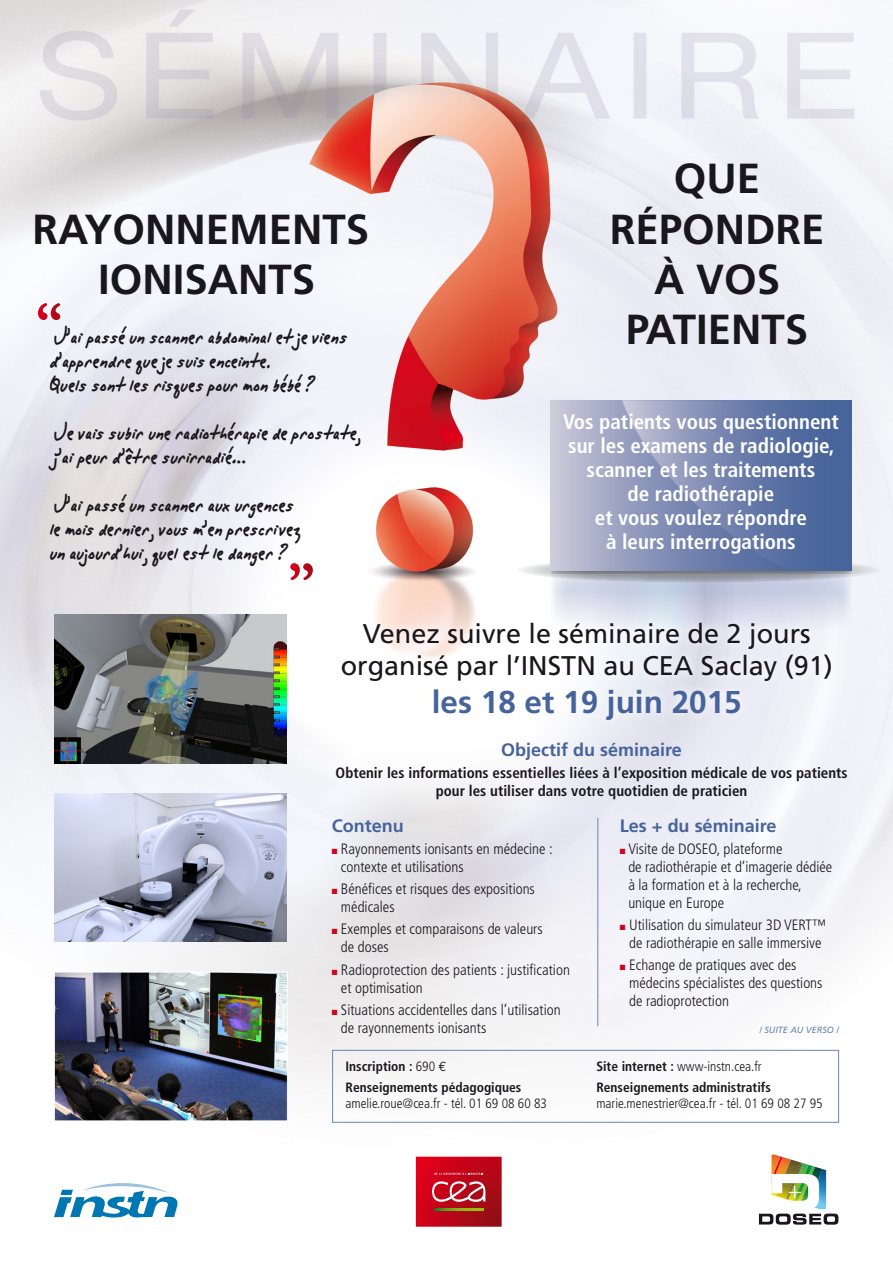
<style>
.page{position:relative;width:893px;height:1263px;background:#fff}
.page>*{position:absolute;margin:0;border:0;box-sizing:border-box;transform-origin:0 0}
.t1{font:700 54px "Garamond";color:#fff}
.t2{font:700 42px/50.4px "Frutiger";color:#1a171c;text-align:center}
.t3{font:700 31.5px "Frutiger";color:#46649b}
.t4{font:28.5px/24px "Alpha Mack AOE";letter-spacing:.01em;color:#1a171c;scale:.9 1}
.t5{font:27px/32.4px "Frutiger";color:#1a171c;text-align:center}
.t6{font:700 condensed 21px/24px "Frutiger";color:#fff;text-align:center}
.t7{font:700 18px "Frutiger";color:#46649b}
.t8{font:300 condensed 15px/18px "Frutiger";color:#1a171c}
.t9{font:700 condensed 15px/18px "Frutiger";color:#1a171c;text-align:center}
.t10{font:700 condensed 13.5px/20.4px "Frutiger";color:#1a171c}
.t11{font:300 condensed 13.5px "Frutiger";color:#1a171c}
.t12{font:italic 9px "Frutiger";color:#6b84b6}
.s1{color:#cd071e}
.s2{font-weight:300}
.s3{font-family:"Euro Mono";font-weight:400;font-stretch:normal}
</style>
<div class="page">
<img style="left:0;top:0;width:893px;height:1227px">
<div style="left:332px;top:1050px;width:507px;height:73px;border:1px solid #6b84b6"></div>
<svg style="left:516px;top:558px;width:365px;height:25px"></svg>
<svg style="left:551px;top:574px;width:300px;height:64px;background:#c8cede"></svg>
<svg style="left:332px;top:614px;width:508px;height:115px"></svg>
<img style="left:54px;top:614px;width:232px;height:149px">
<img style="left:54px;top:793px;width:232px;height:149px">
<img style="left:56px;top:974px;width:230px;height:145px">
<div style="left:54px;top:972px;width:234px;height:149px;border:1px solid #fff"></div>
<svg style="left:416px;top:1157px;width:86px;height:70px;background:#c21929"></svg>
<img style="left:434px;top:1208px;width:49px;height:2px">
<svg style="left:54px;top:1183px;width:124px;height:34px"></svg>
<img style="left:759px;top:1154px;width:79px;height:70px">
<hr style="left:597px;top:818px;width:1px;height:208px;background:#6b84b6">
<svg style="left:551px;top:570px;width:300px;height:4px"></svg>
<svg style="left:551px;top:400px;width:71px;height:170px;background:#b3b6cd"></svg>
<svg style="left:622px;top:400px;width:229px;height:170px;background:#6d80ac"></svg>
<h2 class="t2" style="left:33px;top:203px;width:338px">RAYONNEMENTS<br>IONISANTS</h2>
<h2 class="t2" style="left:610px;top:153px;width:216px">QUE<br>RÉPONDRE<br>À VOS</h2>
<h1 class="t1" style="left:35px;top:288px;width:28px">“</h1>
<h3 class="t4" style="left:54px;top:325px;width:327px">J’ai passé un scanner abdominal et je viens</h3>
<h2 class="t2" style="left:626px;top:304px;width:184px">PATIENTS</h2>
<h3 class="t4" style="left:50px;top:349px;width:296px">d’apprendre que je suis enceinte.<br>Quels sont les risques pour mon bébé ?</h3>
<h3 class="t4" style="left:54px;top:421px;width:342px">Je vais subir une radiothérapie de prostate, j’ai peur d’être surirradié…</h3>
<h3 class="t4" style="left:50px;top:493px;width:280px">J’ai passé un scanner aux urgences le mois dernier, vous m’en prescrivez un aujourd’hui, quel est le danger ?</h3>
<h1 class="t1" style="left:289px;top:548px;width:28px">”</h1>
<h3 class="t6" style="left:563px;top:410px;width:277px">Vos patients vous questionnent sur les examens de radiologie, scanner et les traitements<br>de radiothérapie<br>et vous voulez répondre<br>à leurs interrogations</h3>
<h3 class="t5" style="left:341px;top:617px;width:494px">Venez suivre le séminaire de 2 jours organisé par l’INSTN au CEA Saclay (91)</h3>
<h3 class="t3" style="left:432px;top:684px;width:311px">les 18 et 19 juin 2015</h3>
<p class="t7" style="left:501px;top:739px;width:182px">Objectif du séminaire</p>
<p class="t9" style="left:336px;top:764px;width:513px">Obtenir les informations essentielles liées à l’exposition médicale de vos patients pour les utiliser dans votre quotidien de praticien</p>
<p class="t7" style="left:332px;top:815px;width:74px">Contenu</p>
<p class="t8" style="left:341px;top:840px;width:213px;text-indent:-9px"><span class="s1">■</span> Rayonnements ionisants en médecine : contexte et utilisations</p>
<p class="t8" style="left:341px;top:880px;width:195px;text-indent:-9px"><span class="s1">■</span> Bénéfices et risques des expositions médicales</p>
<p class="t8" style="left:341px;top:920px;width:203px;text-indent:-9px"><span class="s1">■</span> Exemples et comparaisons de valeurs de doses</p>
<p class="t8" style="left:341px;top:961px;width:230px;text-indent:-9px"><span class="s1">■</span> Radioprotection des patients : justification et optimisation</p>
<p class="t8" style="left:341px;top:1001px;width:221px;text-indent:-9px"><span class="s1">■</span> Situations accidentelles dans l’utilisation de rayonnements ionisants</p>
<p class="t10" style="left:345px;top:1056px;width:177px">Inscription : <span class="s2">690</span> <span class="s3">e<br></span>Renseignements pédagogiques</p>
<p class="t11" style="left:345px;top:1095px;width:203px">amelie.roue@cea.fr - tél. 01 69 08 60 83</p>
<p class="t7" style="left:620px;top:815px;width:158px">Les + du séminaire</p>
<p class="t8" style="left:628px;top:840px;width:205px;text-indent:-8px"><span class="s1">■</span> Visite de DOSEO, plateforme<br>de radiothérapie et d’imagerie dédiée à la formation et à la recherche, unique en Europe</p>
<p class="t8" style="left:620px;top:916px;width:208px;text-align:center"><span class="s1">■</span> Utilisation du simulateur 3D VERT™ de radiothérapie en salle immersive</p>
<p class="t8" style="left:629px;top:956px;width:195px;text-indent:-9px"><span class="s1">■</span> Echange de pratiques avec des médecins spécialistes des questions de radioprotection</p>
<p class="t12" style="left:759px;top:1025px;width:81px">/ SUITE AU VERSO /</p>
<p class="t10" style="left:596px;top:1056px;width:176px">Site internet : <span class="s2">www-instn.cea.fr<br></span>Renseignements administratifs</p>
<p class="t11" style="left:596px;top:1095px;width:228px">marie.menestrier@cea.fr - tél. 01 69 08 27 95</p>
</div>
